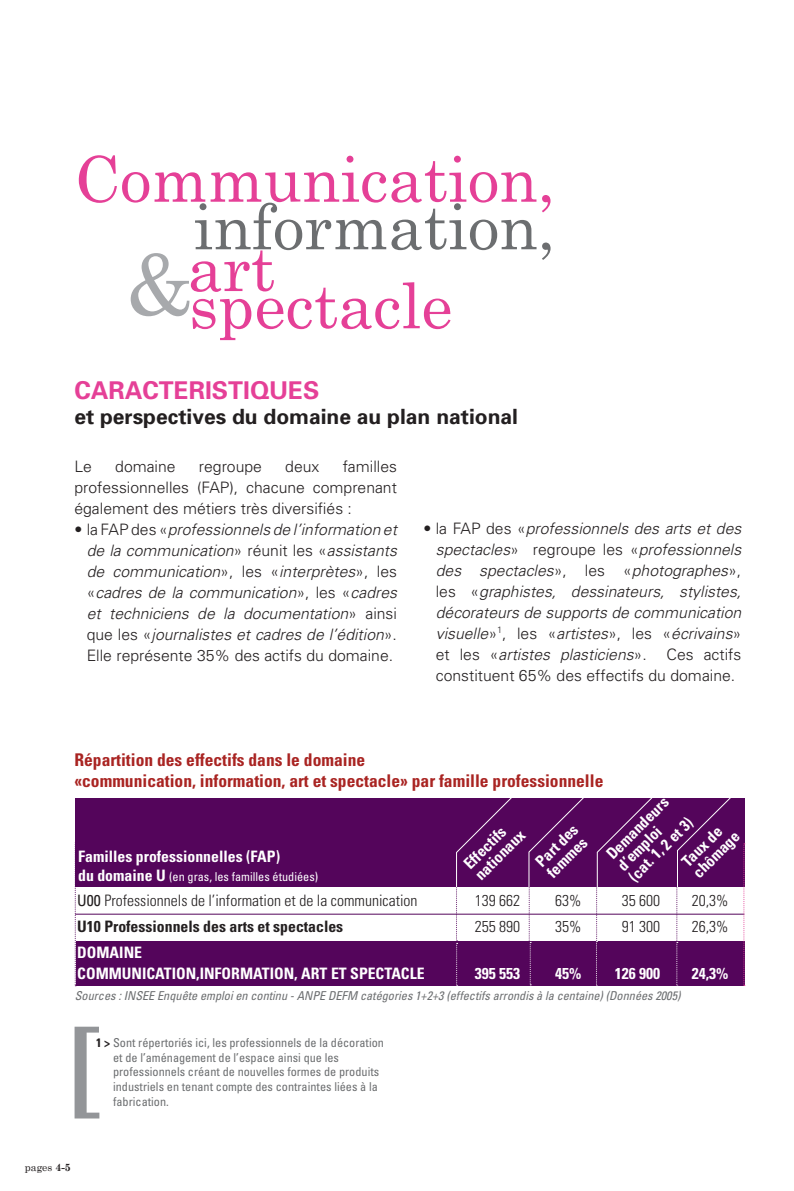
<style>
.page{position:relative;width:794px;height:1191px;background:#fff}
.page>*{position:absolute;margin:0;border:0;box-sizing:border-box;transform-origin:0 0}
.t1{font:condensed 105px "Univers";color:#939598;scale:1.4 1}
.t2{font:83.83px "Century Schoolbook";color:#a7a9ac}
.t3{font:63px/89.2px "Century Schoolbook";color:#e54097}
.t4{font:63px "Century Schoolbook";color:#6c6e70}
.t5{font:700 24.5px "Univers";color:#e54097}
.t6{font:700 21px "Univers";color:#231f20}
.t7{font:700 condensed 17.5px/21px "Univers";color:#a92422}
.t8{font:italic 300 15.75px/21px "Univers";color:#231f20;text-align:justify}
.t9{font:700 condensed 15.75px/15.8px "Univers";color:#fff}
.t10{font:300 15.75px/21px "Univers";color:#231f20;text-align:justify}
.t11{font:300 condensed 15.75px "Univers";color:#231f20}
.t12{font:700 condensed 15.75px "Univers";color:#231f20}
.t13{font:condensed 12.25px/14.7px "Univers";color:#6c6e70}
.t14{font:italic condensed 12.25px "Univers";color:#6c6e70}
.t15{font:condensed 12.25px "Univers";color:#fff}
.t16{font:10.5px "Century Schoolbook";color:#231f20}
.s1{font-style:normal}
.s2{font-weight:700;font-size:15.75px}
.s3{font-weight:400}
.s4{font-weight:700;color:#231f20}
.s5{font-weight:700}
</style>
<div class="page">
<div style="left:76px;top:941px;width:668px;height:45px;background:#54055b"></div>
<div style="left:75px;top:798px;width:669px;height:88px;background:#54055b"></div>
<hr style="left:75px;top:913px;width:669px;height:1px;background:#54055b">
<svg style="left:75px;top:886px;width:1px;height:100px"></svg>
<svg style="left:456px;top:798px;width:58px;height:188px"></svg>
<svg style="left:528px;top:798px;width:217px;height:188px"></svg>
<h3 class="t3" style="left:188px;top:133px;width:369px;text-indent:-113px">Communication, art</h3>
<h3 class="t4" style="left:193px;top:187px;width:363px">information,</h3>
<h2 class="t2" style="left:125px;top:232px;width:70px">&amp;</h2>
<h3 class="t3" style="left:189px;top:259px;width:265px">spectacle</h3>
<h3 class="t5" style="left:74px;top:381px;width:247px">CARACTERISTIQUES</h3>
<h3 class="t6" style="left:74px;top:408px;width:445px">et perspectives du domaine au plan national</h3>
<p class="t10" style="left:74px;top:457px;width:324px;text-indent:268px">familles professionnelles (FAP), chacune comprenant également des métiers très diversifiés :</p>
<p class="t8" style="left:87px;top:520px;width:312px;text-indent:-12px"><span class="s1">• la FAP des «</span>professionnels de l’information et de la communication<span class="s1">» réunit les «</span>assistants de communication<span class="s1">», les «</span>interprètes<span class="s1">», les «</span>cadres de la communication<span class="s1">», les «</span>cadres et techniciens de la documentation<span class="s1">» ainsi que les «</span>journalistes et cadres de l’édition<span class="s1">».<br>Elle représente 35% des actifs du domaine.</span></p>
<p class="t8" style="left:436px;top:519px;width:307px;text-indent:-12px"><span class="s1">• la FAP des «</span>professionnels des arts et des spectacles<span class="s1">» regroupe les «</span>professionnels des spectacles<span class="s1">», les «</span>photographes<span class="s1">», les «</span>graphistes, dessinateurs, stylistes, décorateurs de supports de communication visuelle<span class="s1">»</span><sup>1</sup><span class="s1">, les «</span>artistes<span class="s1">», les «</span>écrivains<span class="s1">» et les «</span>artistes plasticiens<span class="s1">».</span></p>
<p class="t10" style="left:74px;top:457px;width:19px">Le</p>
<p class="t10" style="left:115px;top:457px;width:62px">domaine</p>
<p class="t10" style="left:199px;top:457px;width:65px">regroupe</p>
<p class="t10" style="left:285px;top:457px;width:36px">deux</p>
<p class="t10" style="left:436px;top:645px;width:307px;text-indent:231px">Ces actifs constituent 65% des effectifs du domaine.</p>
<p class="t7" style="left:74px;top:751px;width:530px">Répartition des effectifs dans le domaine<br>«communication, information, art et spectacle» par famille professionnelle</p>
<p class="t9" style="left:78px;top:850px;width:203px">Familles professionnelles (FAP)</p>
<p class="t15" style="left:78px;top:871px;width:241px"><span class="s2">du domaine U</span> (en gras, les familles étudiées)</p>
<p class="t9" style="left:462px;top:862px;width:65px;rotate:-45deg">Effectifs nationaux</p>
<p class="t9" style="left:534px;top:859px;width:54px;rotate:-45deg">Part des femmes</p>
<p class="t9" style="left:604px;top:852px;width:85px;rotate:-45deg">Demandeurs d’emploi (cat. 1, 2 et 3)</p>
<p class="t9" style="left:680px;top:859px;width:60px;rotate:-45deg">Taux de chômage</p>
<p class="t11" style="left:77px;top:894px;width:342px"><span class="s3">U00</span> Professionnels de l’information et de la communication</p>
<p class="t11" style="left:475px;top:894px;width:47px">139 662</p>
<p class="t11" style="left:555px;top:894px;width:28px">63%</p>
<p class="t11" style="left:622px;top:894px;width:40px">35 600</p>
<p class="t11" style="left:692px;top:894px;width:38px">20,3%</p>
<p class="t12" style="left:77px;top:920px;width:267px">U10 Professionnels des arts et spectacles</p>
<p class="t11" style="left:475px;top:920px;width:47px">255 890</p>
<p class="t11" style="left:555px;top:920px;width:28px">35%</p>
<p class="t11" style="left:622px;top:920px;width:40px">91 300</p>
<p class="t11" style="left:692px;top:920px;width:38px">26,3%</p>
<p class="t9" style="left:77px;top:943px;width:349px;line-height:21px">DOMAINE<br>COMMUNICATION,INFORMATION, ART ET SPECTACLE</p>
<p class="t9" style="left:475px;top:967px;width:47px">395 553</p>
<p class="t9" style="left:555px;top:967px;width:28px">45%</p>
<p class="t9" style="left:615px;top:967px;width:47px">126 900</p>
<p class="t9" style="left:692px;top:967px;width:38px">24,3%</p>
<p class="t14" style="left:75px;top:991px;width:607px">Sources : INSEE Enquête emploi en continu - ANPE DEFM catégories 1+2+3 (effectifs arrondis à la centaine) (Données 2005)</p>
<h1 class="t1" style="left:64px;top:1030px;width:31px">[</h1>
<p class="t13" style="left:113px;top:1036px;width:272px;text-indent:-17px"><span class="s4">1 &gt;</span> Sont répertoriés ici, les professionnels de la décoration et de l’aménagement de l’espace ainsi que les professionnels créant de nouvelles formes de produits industriels en tenant compte des contraintes liées à la</p>
<p class="t13" style="left:113px;top:1095px;width:57px">fabrication.</p>
<p class="t16" style="left:25px;top:1160px;width:48px">pages <span class="s5">4-5</span></p>
</div>
